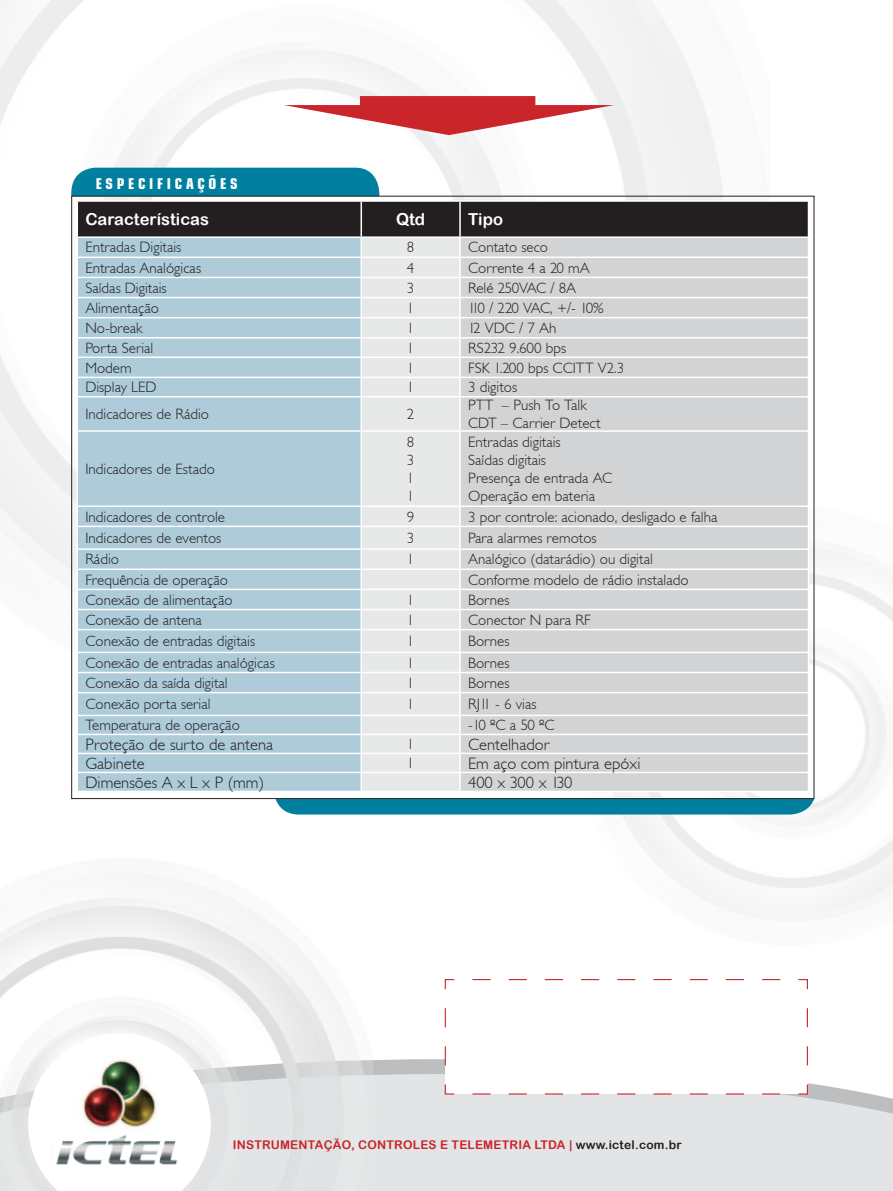
<style>
.page{position:relative;width:893px;height:1191px;background:#fff}
.page>*{position:absolute;margin:0;border:0;box-sizing:border-box;transform-origin:0 0}
.t1{font:16.5px "Garrison Light Sans";color:#231f20}
.t2{font:16.5px "Arial Rounded MT Bold";color:#fff}
.t3{font:16.5px "Garrison Light Sans";letter-spacing:-.02em;color:#231f20}
.t4{font:15px/18px "Garrison Light Sans";color:#231f20}
.t5{font:15px "Garrison Light Sans";letter-spacing:-.08em;color:#231f20}
.t6{font:700 condensed 15px "Square 721 BT";color:#fff}
.t7{font:15px "Garrison Light Sans";letter-spacing:-.02em;color:#231f20}
.t8{font:12px "Arial Rounded MT Bold";letter-spacing:.02em;color:#c9252b}
.s1{color:#231f20}
</style>
<div class="page">
<img style="left:577px;top:503px;width:316px;height:418px">
<div style="left:372px;top:1074px;width:521px;height:117px;background:#e3e4e5"></div>
<img style="left:0;top:799px;width:372px;height:392px">
<svg style="left:28px;top:1033px;width:183px;height:158px"></svg>
<img style="left:52px;top:1115px;width:136px;height:66px">
<img style="left:76px;top:1052px;width:85px;height:78px">
<svg style="left:444px;top:979px;width:364px;height:116px"></svg>
<svg style="left:276px;top:799px;width:538px;height:15px;background:#05819f"></svg>
<svg style="left:284px;top:96px;width:330px;height:39px"></svg>
<div style="left:78px;top:397px;width:282px;height:393px;background:#adcbd9"></div>
<div style="left:362px;top:397px;width:97px;height:393px;background:#e7e8e8"></div>
<div style="left:461px;top:397px;width:347px;height:393px;background:#d1d3d4"></div>
<hr style="left:361px;top:430px;width:99px;height:2px;background:#fff">
<hr style="left:460px;top:430px;width:349px;height:2px;background:#fff">
<hr style="left:808px;top:432px;width:1px;height:73px;background:#fff">
<hr style="left:361px;top:505px;width:99px;height:2px;background:#fff">
<hr style="left:460px;top:505px;width:349px;height:2px;background:#fff">
<hr style="left:361px;top:525px;width:99px;height:2px;background:#fff">
<hr style="left:460px;top:525px;width:349px;height:2px;background:#fff">
<hr style="left:361px;top:548px;width:99px;height:2px;background:#fff">
<hr style="left:460px;top:548px;width:349px;height:2px;background:#fff">
<hr style="left:361px;top:568px;width:99px;height:2px;background:#fff">
<hr style="left:460px;top:568px;width:349px;height:2px;background:#fff">
<hr style="left:361px;top:588px;width:99px;height:2px;background:#fff">
<hr style="left:460px;top:588px;width:349px;height:2px;background:#fff">
<hr style="left:361px;top:609px;width:99px;height:1px;background:#fff">
<hr style="left:460px;top:609px;width:349px;height:1px;background:#fff">
<hr style="left:361px;top:629px;width:99px;height:1px;background:#fff">
<hr style="left:460px;top:629px;width:349px;height:1px;background:#fff">
<hr style="left:361px;top:651px;width:99px;height:2px;background:#fff">
<hr style="left:460px;top:651px;width:349px;height:2px;background:#fff">
<hr style="left:361px;top:672px;width:99px;height:1px;background:#fff">
<hr style="left:460px;top:672px;width:349px;height:1px;background:#fff">
<hr style="left:361px;top:692px;width:99px;height:1px;background:#fff">
<hr style="left:460px;top:692px;width:349px;height:1px;background:#fff">
<hr style="left:361px;top:714px;width:99px;height:2px;background:#fff">
<hr style="left:460px;top:714px;width:349px;height:2px;background:#fff">
<hr style="left:361px;top:733px;width:99px;height:2px;background:#fff">
<hr style="left:460px;top:733px;width:349px;height:2px;background:#fff">
<hr style="left:361px;top:752px;width:99px;height:2px;background:#fff">
<hr style="left:460px;top:752px;width:349px;height:2px;background:#fff">
<hr style="left:361px;top:771px;width:99px;height:2px;background:#fff">
<hr style="left:460px;top:771px;width:349px;height:2px;background:#fff">
<svg style="left:808px;top:507px;width:1px;height:283px"></svg>
<hr style="left:460px;top:790px;width:349px;height:2px;background:#fff">
<svg style="left:71px;top:168px;width:738px;height:228px;background:#aab8bd"></svg>
<hr style="left:77px;top:430px;width:284px;height:2px;background:#fff">
<hr style="left:77px;top:505px;width:284px;height:2px;background:#fff">
<svg style="left:360px;top:507px;width:1px;height:18px"></svg>
<hr style="left:77px;top:525px;width:284px;height:2px;background:#fff">
<hr style="left:77px;top:548px;width:284px;height:2px;background:#fff">
<hr style="left:77px;top:568px;width:284px;height:2px;background:#fff">
<hr style="left:77px;top:588px;width:284px;height:2px;background:#fff">
<hr style="left:77px;top:609px;width:284px;height:1px;background:#fff">
<svg style="left:360px;top:550px;width:2px;height:79px"></svg>
<hr style="left:77px;top:629px;width:284px;height:1px;background:#fff">
<hr style="left:77px;top:651px;width:284px;height:2px;background:#fff">
<hr style="left:77px;top:672px;width:284px;height:1px;background:#fff">
<svg style="left:360px;top:653px;width:2px;height:39px"></svg>
<hr style="left:77px;top:692px;width:284px;height:1px;background:#fff">
<hr style="left:77px;top:714px;width:284px;height:2px;background:#fff">
<hr style="left:77px;top:733px;width:284px;height:2px;background:#fff">
<hr style="left:77px;top:752px;width:284px;height:2px;background:#fff">
<hr style="left:77px;top:771px;width:284px;height:2px;background:#fff">
<svg style="left:77px;top:525px;width:1px;height:247px"></svg>
<svg style="left:360px;top:716px;width:1px;height:74px"></svg>
<p class="t6" style="left:96px;top:174px;width:142px">ESPECI F ICAÇÕES</p>
<p class="t2" style="left:85px;top:209px;width:125px">CARACTERÍSTICAS</p>
<p class="t2" style="left:396px;top:209px;width:31px">QTD</p>
<p class="t2" style="left:468px;top:209px;width:36px">TIPO</p>
<p class="t4" style="left:85px;top:238px;width:97px">Entradas Digitais</p>
<p class="t4" style="left:407px;top:238px;width:9px">8</p>
<p class="t4" style="left:468px;top:238px;width:81px">Contato seco</p>
<p class="t4" style="left:85px;top:259px;width:117px">Entradas Analógicas</p>
<p class="t4" style="left:407px;top:259px;width:9px">4</p>
<p class="t4" style="left:468px;top:259px;width:123px">Corrente 4 a 20 mA</p>
<p class="t4" style="left:85px;top:279px;width:83px">Saídas Digitais</p>
<p class="t4" style="left:407px;top:279px;width:9px">3</p>
<p class="t7" style="left:468px;top:279px;width:110px">Relé 250VAC / 8A</p>
<p class="t4" style="left:85px;top:299px;width:75px">Alimentação</p>
<p class="t4" style="left:407px;top:299px;width:9px">1</p>
<p class="t5" style="left:468px;top:299px;width:137px">110 / 220 VAC, +/- 10%</p>
<p class="t4" style="left:85px;top:319px;width:59px">No-break</p>
<p class="t4" style="left:407px;top:319px;width:9px">1</p>
<p class="t4" style="left:468px;top:319px;width:90px">12 VDC / 7 Ah</p>
<p class="t4" style="left:85px;top:339px;width:70px">Porta Serial</p>
<p class="t4" style="left:407px;top:339px;width:9px">1</p>
<p class="t4" style="left:468px;top:339px;width:99px">RS232 9.600 bps</p>
<p class="t4" style="left:85px;top:358px;width:48px">Modem</p>
<p class="t4" style="left:407px;top:358px;width:9px">1</p>
<p class="t4" style="left:468px;top:358px;width:158px">FSK 1.200 bps CCITT V2.3</p>
<p class="t4" style="left:85px;top:378px;width:73px">Display LED</p>
<p class="t4" style="left:407px;top:378px;width:9px">1</p>
<p class="t4" style="left:468px;top:378px;width:50px">3 digitos</p>
<p class="t4" style="left:85px;top:405px;width:125px">Indicadores de Rádio</p>
<p class="t4" style="left:407px;top:405px;width:9px">2</p>
<p class="t4" style="left:468px;top:396px;width:134px">PTT – Push To Talk<br>CDT – Carrier Detect</p>
<p class="t4" style="left:85px;top:460px;width:131px">Indicadores de Estado</p>
<p class="t4" style="left:407px;top:433px;width:9px;text-align:justify">8<br>3<br>1<br>1</p>
<p class="t4" style="left:468px;top:433px;width:146px">Entradas digitais<br>Saídas digitais<br>Presença de entrada AC<br>Operação em bateria</p>
<p class="t4" style="left:85px;top:507px;width:141px">Indicadores de controle</p>
<p class="t4" style="left:407px;top:507px;width:9px">9</p>
<p class="t4" style="left:468px;top:507px;width:251px">3 por controle: acionado, desligado e falha</p>
<p class="t4" style="left:85px;top:529px;width:137px">Indicadores de eventos</p>
<p class="t4" style="left:407px;top:529px;width:9px">3</p>
<p class="t4" style="left:468px;top:529px;width:130px">Para alarmes remotos</p>
<p class="t4" style="left:85px;top:550px;width:35px">Rádio</p>
<p class="t4" style="left:407px;top:550px;width:9px">1</p>
<p class="t4" style="left:468px;top:550px;width:186px">Analógico (datarádio) ou digital</p>
<p class="t4" style="left:85px;top:570px;width:144px">Frequência de operação</p>
<p class="t4" style="left:468px;top:570px;width:222px">Conforme modelo de rádio instalado</p>
<p class="t4" style="left:85px;top:591px;width:149px">Conexão de alimentação</p>
<p class="t4" style="left:407px;top:591px;width:9px">1</p>
<p class="t4" style="left:468px;top:591px;width:43px">Bornes</p>
<p class="t4" style="left:85px;top:611px;width:118px">Conexão de antena</p>
<p class="t4" style="left:407px;top:611px;width:9px">1</p>
<p class="t4" style="left:468px;top:611px;width:124px">Conector N para RF</p>
<p class="t4" style="left:85px;top:632px;width:171px">Conexão de entradas digitais</p>
<p class="t4" style="left:407px;top:632px;width:9px">1</p>
<p class="t4" style="left:468px;top:632px;width:43px">Bornes</p>
<p class="t4" style="left:85px;top:653px;width:191px">Conexão de entradas analógicas</p>
<p class="t4" style="left:407px;top:653px;width:9px">1</p>
<p class="t4" style="left:468px;top:653px;width:43px">Bornes</p>
<p class="t4" style="left:85px;top:674px;width:144px">Conexão da saída digital</p>
<p class="t4" style="left:407px;top:674px;width:9px">1</p>
<p class="t4" style="left:468px;top:674px;width:43px">Bornes</p>
<p class="t4" style="left:85px;top:695px;width:127px">Conexão porta serial</p>
<p class="t4" style="left:407px;top:695px;width:9px">1</p>
<p class="t4" style="left:468px;top:695px;width:70px">RJ11 - 6 vias</p>
<p class="t4" style="left:85px;top:716px;width:156px">Temperatura de operação</p>
<p class="t4" style="left:468px;top:716px;width:88px">-10 ºC a 50 ºC</p>
<p class="t1" style="left:85px;top:735px;width:189px">Proteção de surto de antena</p>
<p class="t4" style="left:407px;top:735px;width:9px">1</p>
<p class="t1" style="left:468px;top:735px;width:83px">Centelhador</p>
<p class="t1" style="left:85px;top:754px;width:61px">Gabinete</p>
<p class="t4" style="left:407px;top:754px;width:9px">1</p>
<p class="t1" style="left:468px;top:754px;width:174px">Em aço com pintura epóxi</p>
<p class="t1" style="left:85px;top:773px;width:180px">Dimensões A x L x P (mm)</p>
<p class="t3" style="left:468px;top:773px;width:106px">400 x 300 x 130</p>
<p class="t8" style="left:233px;top:1137px;width:23px">INSTR</p>
<p class="t8" style="left:271px;top:1137px;width:126px">UMENTAÇÃO, CO NTRO</p>
<p class="t8" style="left:413px;top:1137px;width:270px">LES E TELEMETRIA LTDA | <span class="s1">WWW.ICTEL.COM.BR</span></p>
</div>
